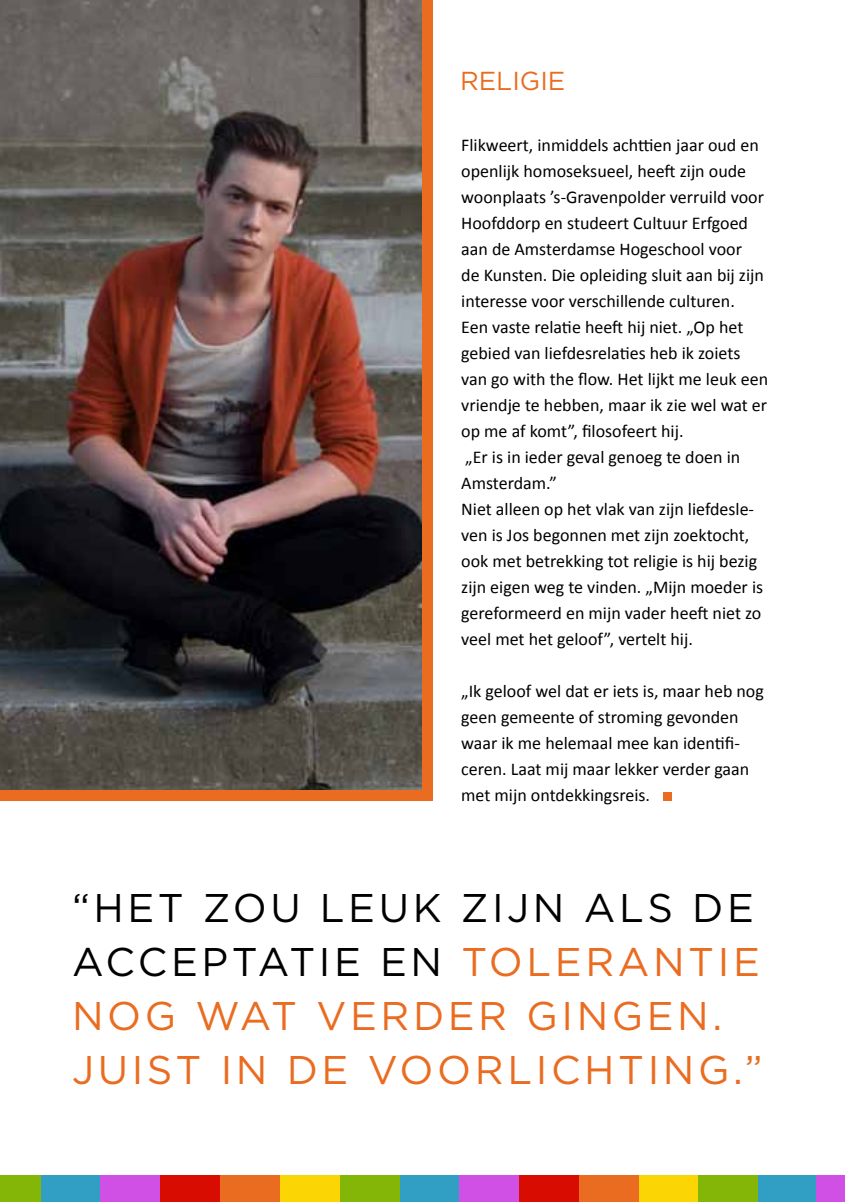
<style>
.page{position:relative;width:845px;height:1202px;background:#fff}
.page>*{position:absolute;margin:0;border:0;box-sizing:border-box;transform-origin:0 0}
.t1{font:40px/54px "Gotham HTF";letter-spacing:.09em;color:#ea6c20}
.t2{font:26px "Gotham HTF";color:#ea6c20}
.t3{font:18px/26px "Calibri";color:#000}
.s1{color:#000}
</style>
<div class="page">
<div style="left:0;top:0;width:433px;height:801px;background:#ea6c20"></div>
<div style="left:160px;top:1175px;width:60px;height:27px;background:#d80c00"></div>
<div style="left:519px;top:1175px;width:60px;height:27px;background:#d80c00"></div>
<div style="left:280px;top:1175px;width:60px;height:27px;background:#fcd505"></div>
<div style="left:639px;top:1175px;width:60px;height:27px;background:#fcd505"></div>
<div style="left:41px;top:1175px;width:59px;height:27px;background:#309fc3"></div>
<div style="left:400px;top:1175px;width:59px;height:27px;background:#309fc3"></div>
<div style="left:758px;top:1175px;width:60px;height:27px;background:#309fc3"></div>
<div style="left:100px;top:1175px;width:60px;height:27px;background:#d050e6"></div>
<div style="left:459px;top:1175px;width:60px;height:27px;background:#d050e6"></div>
<div style="left:816px;top:1175px;width:29px;height:27px;background:#d050e6"></div>
<div style="left:220px;top:1175px;width:60px;height:27px;background:#ea6c20"></div>
<div style="left:579px;top:1175px;width:60px;height:27px;background:#ea6c20"></div>
<div style="left:0;top:1175px;width:41px;height:27px;background:#84b608"></div>
<div style="left:340px;top:1175px;width:60px;height:27px;background:#84b608"></div>
<div style="left:698px;top:1175px;width:60px;height:27px;background:#84b608"></div>
<img style="left:0;top:0;width:421px;height:789px">
<div style="left:663px;top:792px;width:8px;height:9px;background:#ea6c20"></div>
<h2 class="t2" style="left:460px;top:67px;width:107px">RELIGI E</h2>
<p class="t3" style="left:461px;top:132px;width:308px">Flikweert, inmiddels achttien jaar oud en openlijk homoseksueel, heeft zijn oude woonplaats ’s-Gravenpolder verruild voor Hoofddorp en studeert Cultuur Erfgoed aan de Amsterdamse Hogeschool voor<br>de Kunsten. Die opleiding sluit aan bij zijn interesse voor verschillende culturen.<br>Een vaste relatie heeft hij niet. „Op het gebied van liefdesrelaties heb ik zoiets van go with the flow. Het lijkt me leuk een vriendje te hebben, maar ik zie wel wat er op me af komt”, filosofeert hij.<br>„Er is in ieder geval genoeg te doen in Amsterdam.”<br>Niet alleen op het vlak van zijn liefdesle&shy;ven is Jos begonnen met zijn zoektocht, ook met betrekking tot religie is hij bezig zijn eigen weg te vinden. „Mijn moeder is gereformeerd en mijn vader heeft niet zo veel met het geloof”, vertelt hij.</p>
<p class="t3" style="left:461px;top:678px;width:304px">„Ik geloof wel dat er iets is, maar heb nog geen gemeente of stroming gevonden waar ik me helemaal mee kan identifi&shy;ceren. Laat mij maar lekker verder gaan met mijn ontdekkingsreis.</p>
<h1 class="t1" style="left:72px;top:880px;width:692px"><span class="s1">“HET ZOU LEUK ZIJN ALS DE<br>ACCEPTATI E EN</span> TOLERANTI E<br>NOG WAT VERDER GI NGEN.<br>JUIST I N DE VOORLICHTI NG.”</h1>
</div>
